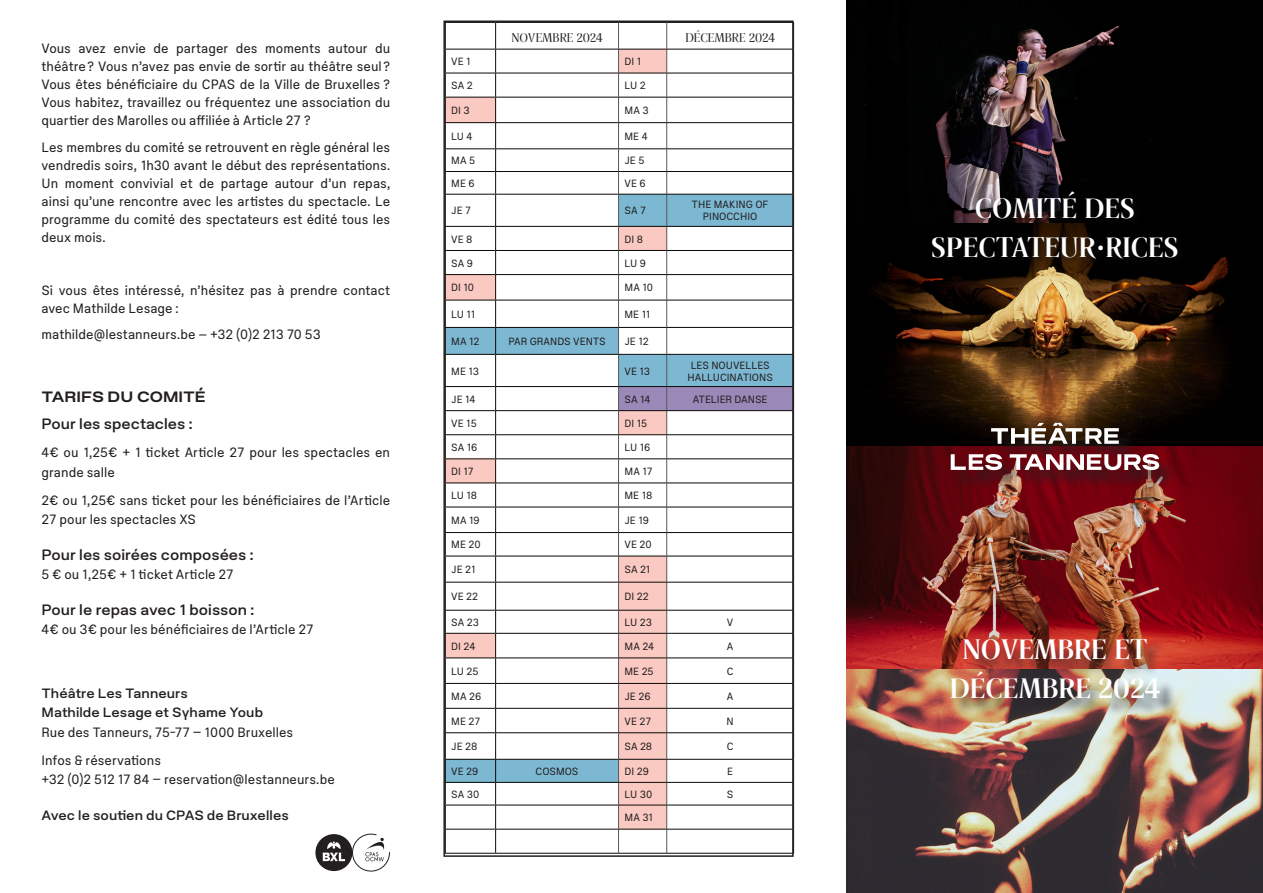
<style>
.page{position:relative;width:1263px;height:893px;background:#fff}
.page>*{position:absolute;margin:0;border:0;box-sizing:border-box;transform-origin:0 0}
.TEXTE___DATE{font:600 27px "Rando Display";color:#fff}
.Text_Normal{font:15px "Plaid M";color:#231f20}
.Titre_Atelier{font:15px "Plaid L";color:#231f20}
.Text_Normal-2{font:13.5px/18px "Plaid S";letter-spacing:.005em;color:#231f20}
.Text_Normal-3{font:13.5px/19.5px "Plaid M";letter-spacing:.005em;color:#231f20}
.t1{font:12px "Rando Display";color:#231f20}
.t2{font:10.5px/12px "Plaid S";letter-spacing:-.005em;color:#231f20;text-align:center}
.s1{font-family:"Plaid S"}
</style>
<div class="page">
<svg style="left:315px;top:834px;width:75px;height:37px"></svg>
<hr style="left:496px;top:853px;width:122px;height:1px;background:#0c0806">
<hr style="left:618px;top:853px;width:49px;height:1px;background:#0c0806">
<hr style="left:667px;top:853px;width:127px;height:1px;background:#0c0806">
<svg style="left:446px;top:24px;width:345px;height:829px"></svg>
<hr style="left:445px;top:853px;width:51px;height:1px;background:#0c0806">
<div style="left:443px;top:21px;width:351px;height:836px;border:2px solid #231f20"></div>
<img style="left:847px;top:0;width:416px;height:893px">
<div style="left:954px;top:641px;width:224px;height:76px;background:#231f20;opacity:.75"></div>
<div style="left:927px;top:188px;width:261px;height:82px;background:#231f20;opacity:.5"></div>
<div style="left:953px;top:426px;width:224px;height:63px;background:#231f20;opacity:.75"></div>
<svg style="left:991px;top:423px;width:128px;height:21px"></svg>
<svg style="left:951px;top:454px;width:51px;height:16px"></svg>
<svg style="left:1010px;top:454px;width:149px;height:16px"></svg>
<p class="Text_Normal-2" style="left:41px;top:40px;width:350px;text-align:justify">Vous avez envie de partager des moments autour du théâtre? Vous n’avez pas envie de sortir au théâtre seul?<br>Vous êtes bénéficiaire du CPAS de la Ville de Bruxelles ?<br>Vous habitez, travaillez ou fréquentez une association du quartier des Marolles ou affiliée à Article 27 ?</p>
<p class="Text_Normal-2" style="left:41px;top:138px;width:350px;text-align:justify">Les membres du comité se retrouvent en règle général les vendredis soirs, 1h30 avant le début des représentations.<br>Un moment convivial et de partage autour d’un repas, ainsi qu’une rencontre avec les artistes du spectacle. Le programme du comité des spectateurs est édité tous les deux mois.</p>
<p class="Text_Normal-2" style="left:41px;top:281px;width:350px">Si vous êtes intéressé, n’hésitez pas à prendre contact avec Mathilde Lesage :</p>
<p class="Text_Normal-2" style="left:41px;top:326px;width:281px">mathilde@lestanneurs.be – +32 (0)2 213 70 53</p>
<p class="Titre_Atelier" style="left:41px;top:387px;width:166px">TARIFS DU COMITÉ</p>
<p class="Text_Normal" style="left:41px;top:414px;width:153px">Pour les spectacles :</p>
<p class="Text_Normal-2" style="left:41px;top:443px;width:350px;line-height:19.5px">4€ ou 1,25€ + 1 ticket Article 27 pour les spectacles en grande salle</p>
<p class="Text_Normal-2" style="left:41px;top:491px;width:350px;line-height:19.5px">2€ ou 1,25€ sans ticket pour les bénéficiaires de l’Article<br>27 pour les spectacles XS</p>
<p class="Text_Normal" style="left:41px;top:545px;width:213px">Pour les soirées composées :</p>
<p class="Text_Normal-2" style="left:41px;top:566px;width:194px">5 € ou 1,25€ + 1 ticket Article 27</p>
<p class="Text_Normal" style="left:41px;top:600px;width:214px">Pour le repas avec 1 boisson :</p>
<p class="Text_Normal-2" style="left:41px;top:621px;width:274px">4€ ou 3€ pour les bénéficiaires de l’Article 27</p>
<p class="Text_Normal-3" style="left:41px;top:684px;width:253px">Théâtre Les Tanneurs<br>Mathilde Lesage et Syhame Youb<br><span class="s1">Rue des Tanneurs, 75-77 – 1000 Bruxelles</span></p>
<p class="Text_Normal-2" style="left:41px;top:751px;width:295px;line-height:19.5px">Infos &amp; réservations<br>+32 (0)2 512 17 84 – reservation@lestanneurs.be</p>
<p class="Text_Normal-3" style="left:41px;top:806px;width:249px">Avec le soutien du CPAS de Bruxelles</p>
<p class="t1" style="left:511px;top:29px;width:93px">NOVEMBRE 2024</p>
<p class="t1" style="left:685px;top:29px;width:91px">DÉCEMBRE 2024</p>
<p class="t2" style="left:451px;top:56px;width:21px">VE 1</p>
<p class="t2" style="left:624px;top:56px;width:18px">DI 1</p>
<p class="t2" style="left:451px;top:80px;width:23px">SA 2</p>
<p class="t2" style="left:624px;top:80px;width:23px">LU 2</p>
<p class="t2" style="left:451px;top:105px;width:20px">DI 3</p>
<p class="t2" style="left:624px;top:105px;width:26px">MA 3</p>
<p class="t2" style="left:451px;top:130px;width:23px">LU 4</p>
<p class="t2" style="left:624px;top:130px;width:25px">ME 4</p>
<p class="t2" style="left:451px;top:155px;width:25px">MA 5</p>
<p class="t2" style="left:624px;top:155px;width:21px">JE 5</p>
<p class="t2" style="left:451px;top:178px;width:25px">ME 6</p>
<p class="t2" style="left:624px;top:178px;width:23px">VE 6</p>
<p class="t2" style="left:451px;top:205px;width:21px">JE 7</p>
<p class="t2" style="left:624px;top:205px;width:23px">SA 7</p>
<p class="t2" style="left:692px;top:199px;width:79px">THE MAKING OF<br>PINOCCHIO</p>
<p class="t2" style="left:451px;top:233px;width:23px">VE 8</p>
<p class="t2" style="left:624px;top:233px;width:20px">DI 8</p>
<p class="t2" style="left:451px;top:257px;width:23px">SA 9</p>
<p class="t2" style="left:624px;top:257px;width:23px">LU 9</p>
<p class="t2" style="left:451px;top:282px;width:24px">DI 10</p>
<p class="t2" style="left:624px;top:282px;width:30px">MA 10</p>
<p class="t2" style="left:451px;top:308px;width:25px">LU 11</p>
<p class="t2" style="left:624px;top:308px;width:27px">ME 11</p>
<p class="t2" style="left:451px;top:336px;width:30px">MA 12</p>
<p class="t2" style="left:508px;top:336px;width:99px">PAR GRANDS VENTS</p>
<p class="t2" style="left:624px;top:336px;width:26px">JE 12</p>
<p class="t2" style="left:451px;top:365px;width:29px">ME 13</p>
<p class="t2" style="left:624px;top:365px;width:27px">VE 13</p>
<p class="t2" style="left:687px;top:359px;width:87px">LES NOUVELLES<br>HALLUCINATIONS</p>
<p class="t2" style="left:451px;top:393px;width:26px">JE 14</p>
<p class="t2" style="left:624px;top:393px;width:27px">SA 14</p>
<p class="t2" style="left:693px;top:393px;width:76px">ATELIER DANSE</p>
<p class="t2" style="left:451px;top:417px;width:27px">VE 15</p>
<p class="t2" style="left:624px;top:417px;width:24px">DI 15</p>
<p class="t2" style="left:451px;top:441px;width:28px">SA 16</p>
<p class="t2" style="left:624px;top:441px;width:27px">LU 16</p>
<p class="t2" style="left:451px;top:466px;width:24px">DI 17</p>
<p class="t2" style="left:624px;top:466px;width:30px">MA 17</p>
<p class="t2" style="left:451px;top:490px;width:27px">LU 18</p>
<p class="t2" style="left:624px;top:490px;width:29px">ME 18</p>
<p class="t2" style="left:451px;top:514px;width:30px">MA 19</p>
<p class="t2" style="left:624px;top:514px;width:26px">JE 19</p>
<p class="t2" style="left:451px;top:539px;width:31px">ME 20</p>
<p class="t2" style="left:624px;top:539px;width:29px">VE 20</p>
<p class="t2" style="left:451px;top:564px;width:26px">JE 21</p>
<p class="t2" style="left:624px;top:564px;width:27px">SA 21</p>
<p class="t2" style="left:451px;top:591px;width:28px">VE 22</p>
<p class="t2" style="left:624px;top:591px;width:26px">DI 22</p>
<p class="t2" style="left:451px;top:616px;width:29px">SA 23</p>
<p class="t2" style="left:624px;top:616px;width:29px">LU 23</p>
<p class="t2" style="left:727px;top:616px;width:8px">V</p>
<p class="t2" style="left:451px;top:640px;width:26px">DI 24</p>
<p class="t2" style="left:624px;top:640px;width:31px">MA 24</p>
<p class="t2" style="left:727px;top:640px;width:8px">A</p>
<p class="t2" style="left:451px;top:665px;width:29px">LU 25</p>
<p class="t2" style="left:624px;top:665px;width:31px">ME 25</p>
<p class="t2" style="left:727px;top:665px;width:8px">C</p>
<p class="t2" style="left:451px;top:691px;width:31px">MA 26</p>
<p class="t2" style="left:624px;top:691px;width:27px">JE 26</p>
<p class="t2" style="left:727px;top:691px;width:8px">A</p>
<p class="t2" style="left:451px;top:715px;width:30px">ME 27</p>
<p class="t2" style="left:624px;top:715px;width:28px">VE 27</p>
<p class="t2" style="left:726px;top:715px;width:9px">N</p>
<p class="t2" style="left:451px;top:741px;width:28px">JE 28</p>
<p class="t2" style="left:624px;top:741px;width:29px">SA 28</p>
<p class="t2" style="left:727px;top:741px;width:8px">C</p>
<p class="t2" style="left:451px;top:765px;width:29px">VE 29</p>
<p class="t2" style="left:536px;top:765px;width:44px">COSMOS</p>
<p class="t2" style="left:624px;top:765px;width:26px">DI 29</p>
<p class="t2" style="left:727px;top:765px;width:7px">E</p>
<p class="t2" style="left:451px;top:788px;width:29px">SA 30</p>
<p class="t2" style="left:624px;top:788px;width:29px">LU 30</p>
<p class="t2" style="left:727px;top:788px;width:8px">S</p>
<p class="t2" style="left:624px;top:812px;width:30px">MA 31</p>
<p class="TEXTE___DATE" style="left:975px;top:189px;width:162px">COMITÉ DES</p>
<p class="TEXTE___DATE" style="left:931px;top:228px;width:249px">SPECTATEUR·RICES</p>
<p class="TEXTE___DATE" style="left:962px;top:629px;width:186px">NOVEMBRE ET</p>
<p class="TEXTE___DATE" style="left:950px;top:668px;width:212px">DÉCEMBRE 2024</p>
</div>
